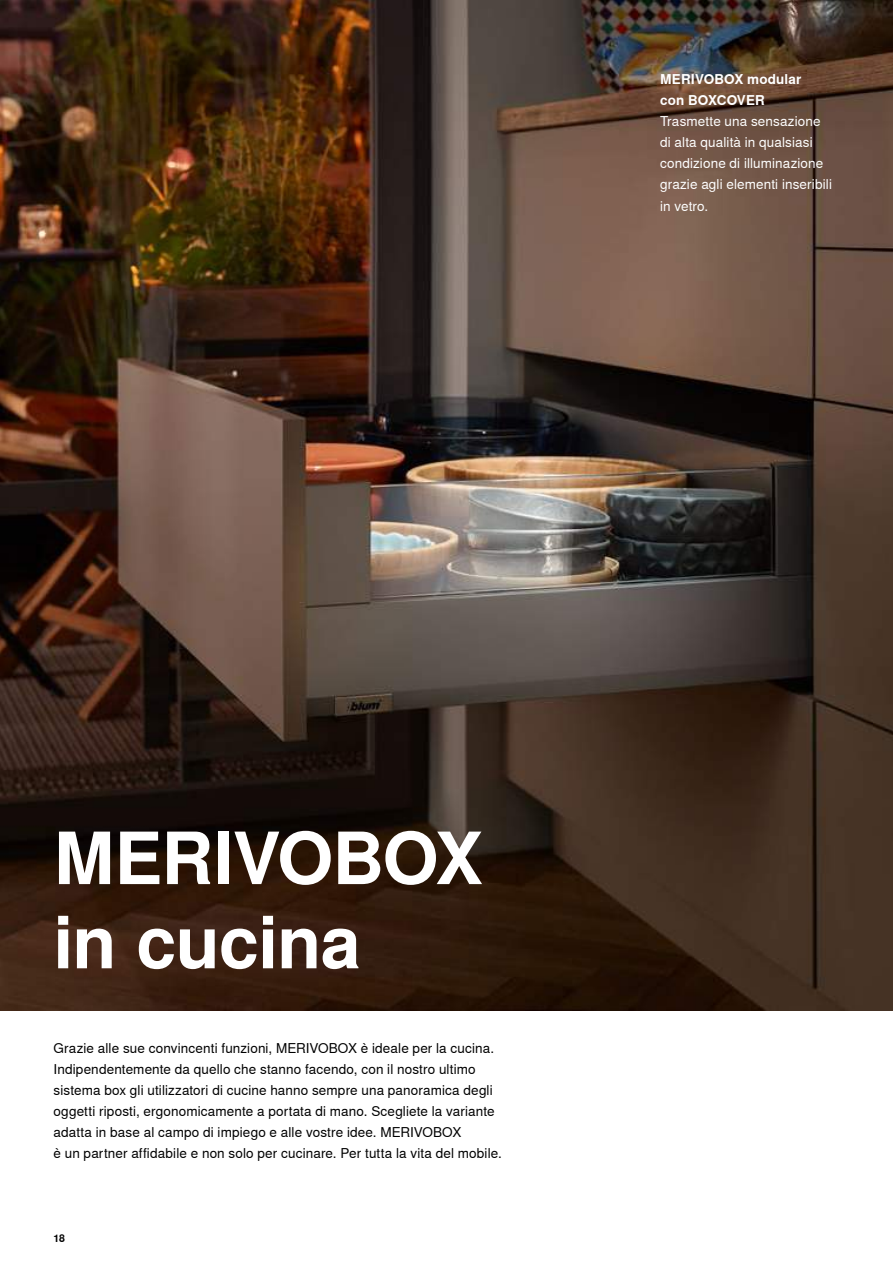
<style>
.page{position:relative;width:893px;height:1263px;background:#fff}
.page>*{position:absolute;margin:0;border:0;box-sizing:border-box;transform-origin:0 0}
.t1{font:700 72px/84.2px "Nimbus Sans Global";letter-spacing:-.01em;color:#fff}
.t2{font:13.5px/21px "Nimbus Sans Global";letter-spacing:.01em;color:#000}
.t3{font:13.5px/21px "Nimbus Sans Global";letter-spacing:.01em;color:#fff}
.t4{font:700 13.5px/21px "Nimbus Sans Global";letter-spacing:.01em;color:#fff}
.t5{font:700 10.5px "Nimbus Sans Global";color:#000}
</style>
<div class="page">
<img style="left:0;top:0;width:893px;height:1010px">
<p class="t4" style="left:660px;top:69px;width:143px">MERIVOBOX modular con BOXCOVER</p>
<p class="t3" style="left:660px;top:111px;width:173px">Trasmette una sensazione di alta qualità in qualsiasi condizione di illuminazione grazie agli elementi inseribili in vetro.</p>
<h1 class="t1" style="left:53px;top:817px;width:431px">MERIVOBOX in cucina</h1>
<p class="t2" style="left:54px;top:1037px;width:450px">Grazie alle sue convincenti funzioni, MERIVOBOX è ideale per la cucina.<br>Indipendentemente da quello che stanno facendo, con il nostro ultimo sistema box gli utilizzatori di cucine hanno sempre una panoramica degli oggetti riposti, ergonomicamente a portata di mano. Scegliete la variante adatta in base al campo di impiego e alle vostre idee. MERIVOBOX<br>è un partner affidabile e non solo per cucinare. Per tutta la vita del mobile.</p>
<p class="t5" style="left:54px;top:1232px;width:13px">18</p>
</div>
